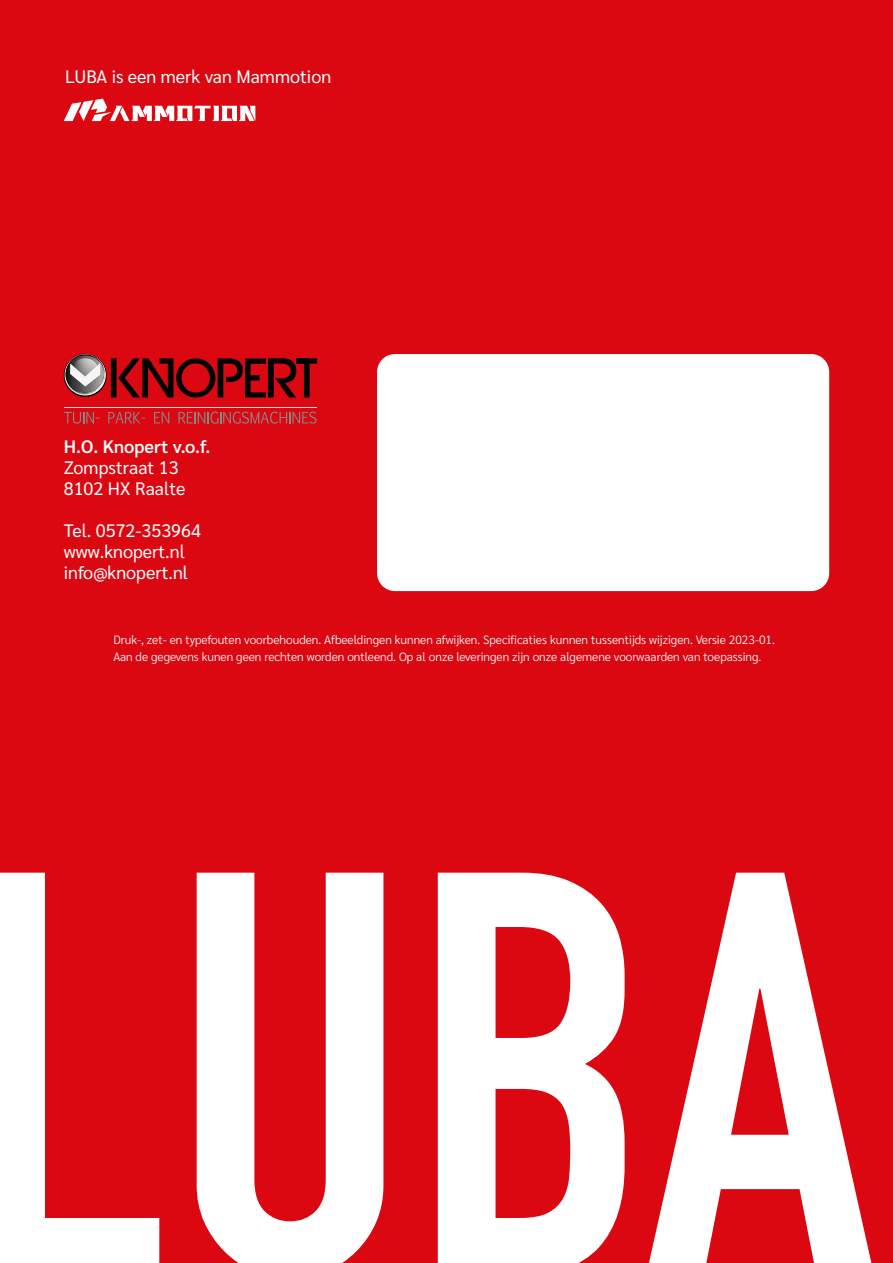
<style>
.page{position:relative;width:893px;height:1263px;background:#db0812}
.page>*{position:absolute;margin:0;border:0;box-sizing:border-box;transform-origin:0 0}
.t1{font:18px/21px "Sarabun";color:#fff}
.t2{font:600 18px "Sarabun";color:#fff}
.t3{font:300 12px/16.5px "Sarabun";color:#fff}
</style>
<div class="page">
<svg style="left:0;top:873px;width:159px;height:390px"></svg>
<svg style="left:197px;top:873px;width:186px;height:390px;fill:#fff"></svg>
<svg style="left:438px;top:873px;width:187px;height:390px;fill:#fff"></svg>
<svg style="left:649px;top:873px;width:222px;height:390px"></svg>
<svg style="left:64px;top:412px;width:36px;height:12px"></svg>
<svg style="left:108px;top:412px;width:37px;height:11px"></svg>
<svg style="left:154px;top:412px;width:15px;height:11px"></svg>
<svg style="left:178px;top:412px;width:139px;height:12px"></svg>
<hr style="left:64px;top:407px;width:252px;height:1px;background:#dadada">
<svg style="left:111px;top:358px;width:185px;height:39px"></svg>
<svg style="left:304px;top:358px;width:13px;height:39px"></svg>
<svg style="left:64px;top:354px;width:43px;height:43px"></svg>
<svg style="left:65px;top:354px;width:41px;height:41px"></svg>
<img style="left:74px;top:394px;width:22px;height:1px">
<img style="left:71px;top:365px;width:34px;height:29px">
<img style="left:66px;top:355px;width:38px;height:37px">
<img style="left:73px;top:358px;width:25px;height:5px">
<svg style="left:70px;top:363px;width:30px;height:23px"></svg>
<div style="left:296px;top:358px;width:13px;height:6px;background:#000"></div>
<div style="left:377px;top:354px;width:452px;height:237px;background:#fff;border-radius:18px"></div>
<svg style="left:64px;top:99px;width:191px;height:22px"></svg>
<h1 class="t1" style="left:65px;top:66px;width:268px">LUBA is een merk van Mammotion</h1>
<h1 class="t2" style="left:64px;top:436px;width:148px">H.O. Knopert v.o.f.</h1>
<h1 class="t1" style="left:64px;top:457px;width:123px">Zompstraat 13<br>8102 HX Raalte</h1>
<h1 class="t1" style="left:64px;top:520px;width:139px">Tel. 0572-353964 www.knopert.nl info@knopert.nl</h1>
<p class="t3" style="left:113px;top:632px;width:663px">Druk-, zet- en typefouten voorbehouden. Afbeeldingen kunnen afwijken. Specificaties kunnen tussentijds wijzigen. Versie 2023-01.<br>Aan de gegevens kunen geen rechten worden ontleend. Op al onze leveringen zijn onze algemene voorwaarden van toepassing.</p>
</div>
